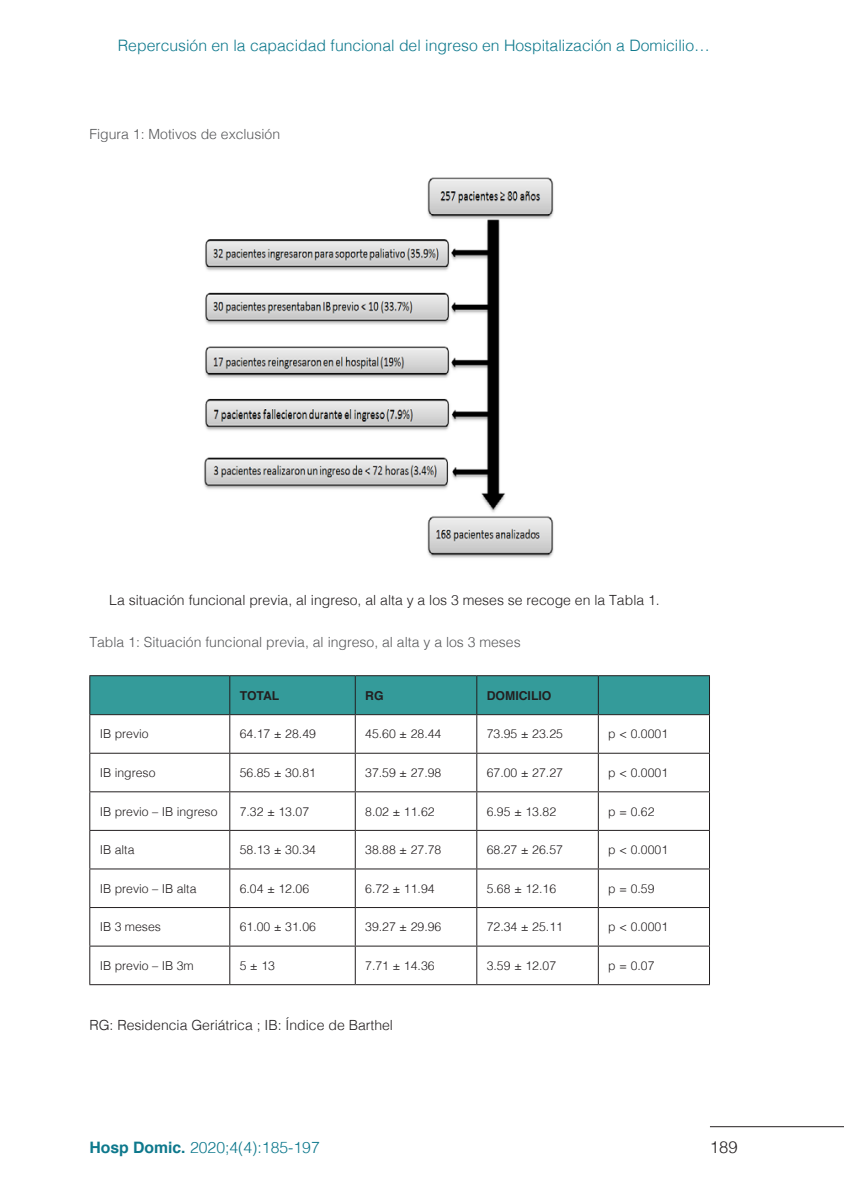
<style>
.page{position:relative;width:844px;height:1191px;background:#fff}
.page>*{position:absolute;margin:0;border:0;box-sizing:border-box;transform-origin:0 0}
.t1{font:300 16.62px "Helvetica";color:#231f20}
.t2{font:300 15.75px "Helvetica";color:#0d788c}
.notaspie{font:300 14px "Helvetica";color:#231f20}
.leyenda{font:300 14px "Helvetica";color:#57585a}
.Tablas{font:300 12.25px "Helvetica";color:#231f20}
.Tabla_encabe{font:700 12.25px "Helvetica";color:#231f20}
.s1{font-weight:700}
</style>
<div class="page">
<hr style="left:709px;top:1126px;width:134px;height:1px;background:#231f20">
<img style="left:204px;top:177px;width:350px;height:381px">
<div style="left:90px;top:676px;width:618px;height:38px;background:#349b9a"></div>
<hr style="left:229px;top:676px;width:1px;height:38px;background:#231f20">
<hr style="left:355px;top:676px;width:1px;height:38px;background:#231f20">
<hr style="left:476px;top:676px;width:1px;height:38px;background:#231f20">
<hr style="left:597px;top:676px;width:1px;height:38px;background:#231f20">
<hr style="left:89px;top:715px;width:1px;height:38px;background:#231f20">
<hr style="left:229px;top:715px;width:1px;height:38px;background:#231f20">
<hr style="left:355px;top:715px;width:1px;height:38px;background:#231f20">
<hr style="left:476px;top:715px;width:1px;height:38px;background:#231f20">
<hr style="left:597px;top:715px;width:1px;height:38px;background:#231f20">
<hr style="left:708px;top:715px;width:1px;height:38px;background:#231f20">
<hr style="left:89px;top:753px;width:141px;height:1px;background:#231f20">
<hr style="left:89px;top:753px;width:1px;height:38px;background:#231f20">
<hr style="left:230px;top:753px;width:125px;height:1px;background:#231f20">
<hr style="left:229px;top:753px;width:1px;height:38px;background:#231f20">
<hr style="left:355px;top:753px;width:121px;height:1px;background:#231f20">
<hr style="left:355px;top:753px;width:1px;height:38px;background:#231f20">
<hr style="left:476px;top:753px;width:122px;height:1px;background:#231f20">
<hr style="left:476px;top:753px;width:1px;height:38px;background:#231f20">
<hr style="left:598px;top:753px;width:111px;height:1px;background:#231f20">
<hr style="left:597px;top:753px;width:1px;height:38px;background:#231f20">
<hr style="left:708px;top:753px;width:1px;height:38px;background:#231f20">
<hr style="left:89px;top:791px;width:141px;height:1px;background:#231f20">
<hr style="left:89px;top:792px;width:1px;height:38px;background:#231f20">
<hr style="left:230px;top:791px;width:125px;height:1px;background:#231f20">
<hr style="left:229px;top:792px;width:1px;height:38px;background:#231f20">
<hr style="left:355px;top:791px;width:121px;height:1px;background:#231f20">
<hr style="left:355px;top:792px;width:1px;height:38px;background:#231f20">
<hr style="left:476px;top:791px;width:122px;height:1px;background:#231f20">
<hr style="left:476px;top:792px;width:1px;height:38px;background:#231f20">
<hr style="left:598px;top:791px;width:111px;height:1px;background:#231f20">
<hr style="left:597px;top:792px;width:1px;height:38px;background:#231f20">
<hr style="left:708px;top:792px;width:1px;height:38px;background:#231f20">
<hr style="left:89px;top:830px;width:141px;height:1px;background:#231f20">
<hr style="left:89px;top:831px;width:1px;height:37px;background:#231f20">
<hr style="left:230px;top:830px;width:125px;height:1px;background:#231f20">
<hr style="left:229px;top:831px;width:1px;height:37px;background:#231f20">
<hr style="left:355px;top:830px;width:121px;height:1px;background:#231f20">
<hr style="left:355px;top:831px;width:1px;height:37px;background:#231f20">
<hr style="left:476px;top:830px;width:122px;height:1px;background:#231f20">
<hr style="left:476px;top:831px;width:1px;height:37px;background:#231f20">
<hr style="left:598px;top:830px;width:111px;height:1px;background:#231f20">
<hr style="left:597px;top:831px;width:1px;height:37px;background:#231f20">
<hr style="left:708px;top:831px;width:1px;height:37px;background:#231f20">
<hr style="left:89px;top:868px;width:141px;height:1px;background:#231f20">
<hr style="left:89px;top:869px;width:1px;height:38px;background:#231f20">
<hr style="left:230px;top:868px;width:125px;height:1px;background:#231f20">
<hr style="left:229px;top:869px;width:1px;height:38px;background:#231f20">
<hr style="left:355px;top:868px;width:121px;height:1px;background:#231f20">
<hr style="left:355px;top:869px;width:1px;height:38px;background:#231f20">
<hr style="left:476px;top:868px;width:122px;height:1px;background:#231f20">
<hr style="left:476px;top:869px;width:1px;height:38px;background:#231f20">
<hr style="left:598px;top:868px;width:111px;height:1px;background:#231f20">
<hr style="left:597px;top:869px;width:1px;height:38px;background:#231f20">
<hr style="left:708px;top:869px;width:1px;height:38px;background:#231f20">
<hr style="left:89px;top:907px;width:141px;height:1px;background:#231f20">
<hr style="left:89px;top:908px;width:1px;height:37px;background:#231f20">
<hr style="left:230px;top:907px;width:125px;height:1px;background:#231f20">
<hr style="left:229px;top:908px;width:1px;height:37px;background:#231f20">
<hr style="left:355px;top:907px;width:121px;height:1px;background:#231f20">
<hr style="left:355px;top:908px;width:1px;height:37px;background:#231f20">
<hr style="left:476px;top:907px;width:122px;height:1px;background:#231f20">
<hr style="left:476px;top:908px;width:1px;height:37px;background:#231f20">
<hr style="left:598px;top:907px;width:111px;height:1px;background:#231f20">
<hr style="left:597px;top:908px;width:1px;height:37px;background:#231f20">
<hr style="left:708px;top:908px;width:1px;height:37px;background:#231f20">
<hr style="left:89px;top:945px;width:141px;height:1px;background:#231f20">
<hr style="left:89px;top:946px;width:1px;height:38px;background:#231f20">
<hr style="left:230px;top:945px;width:125px;height:1px;background:#231f20">
<hr style="left:229px;top:946px;width:1px;height:38px;background:#231f20">
<hr style="left:355px;top:945px;width:121px;height:1px;background:#231f20">
<hr style="left:355px;top:946px;width:1px;height:38px;background:#231f20">
<hr style="left:476px;top:945px;width:122px;height:1px;background:#231f20">
<hr style="left:476px;top:946px;width:1px;height:38px;background:#231f20">
<hr style="left:598px;top:945px;width:111px;height:1px;background:#231f20">
<hr style="left:597px;top:946px;width:1px;height:38px;background:#231f20">
<hr style="left:708px;top:946px;width:1px;height:38px;background:#231f20">
<hr style="left:89px;top:984px;width:141px;height:1px;background:#231f20">
<hr style="left:230px;top:984px;width:125px;height:1px;background:#231f20">
<hr style="left:355px;top:984px;width:121px;height:1px;background:#231f20">
<hr style="left:476px;top:984px;width:122px;height:1px;background:#231f20">
<hr style="left:598px;top:984px;width:111px;height:1px;background:#231f20">
<hr style="left:89px;top:675px;width:141px;height:1px;background:#231f20">
<hr style="left:89px;top:676px;width:1px;height:38px;background:#231f20">
<hr style="left:230px;top:675px;width:125px;height:1px;background:#231f20">
<hr style="left:355px;top:675px;width:121px;height:1px;background:#231f20">
<hr style="left:476px;top:675px;width:122px;height:1px;background:#231f20">
<hr style="left:598px;top:675px;width:111px;height:1px;background:#231f20">
<hr style="left:708px;top:676px;width:1px;height:38px;background:#231f20">
<hr style="left:89px;top:714px;width:141px;height:1px;background:#231f20">
<hr style="left:230px;top:714px;width:125px;height:1px;background:#231f20">
<hr style="left:355px;top:714px;width:121px;height:1px;background:#231f20">
<hr style="left:476px;top:714px;width:122px;height:1px;background:#231f20">
<hr style="left:598px;top:714px;width:111px;height:1px;background:#231f20">
<p class="t2" style="left:118px;top:32px;width:593px">Repercusión en la capacidad funcional del ingreso en Hospitalización a Domicilio…</p>
<p class="leyenda" style="left:89px;top:122px;width:192px">Figura 1: Motivos de exclusión</p>
<p class="notaspie" style="left:109px;top:588px;width:552px">La situación funcional previa, al ingreso, al alta y a los 3 meses se recoge en la Tabla 1.</p>
<p class="leyenda" style="left:89px;top:630px;width:433px">Tabla 1: Situación funcional previa, al ingreso, al alta y a los 3 meses</p>
<p class="Tabla_encabe" style="left:240px;top:685px;width:41px">TOTAL</p>
<p class="Tabla_encabe" style="left:365px;top:685px;width:20px">RG</p>
<p class="Tabla_encabe" style="left:486px;top:685px;width:66px">DOMICILIO</p>
<p class="Tablas" style="left:100px;top:723px;width:51px">IB previo</p>
<p class="Tablas" style="left:240px;top:723px;width:78px">64.17 ± 28.49</p>
<p class="Tablas" style="left:365px;top:723px;width:78px">45.60 ± 28.44</p>
<p class="Tablas" style="left:486px;top:723px;width:78px">73.95 ± 23.25</p>
<p class="Tablas" style="left:608px;top:723px;width:61px">p &lt; 0.0001</p>
<p class="Tablas" style="left:100px;top:762px;width:57px">IB ingreso</p>
<p class="Tablas" style="left:240px;top:762px;width:78px">56.85 ± 30.81</p>
<p class="Tablas" style="left:365px;top:762px;width:78px">37.59 ± 27.98</p>
<p class="Tablas" style="left:486px;top:762px;width:78px">67.00 ± 27.27</p>
<p class="Tablas" style="left:608px;top:762px;width:61px">p &lt; 0.0001</p>
<p class="Tablas" style="left:100px;top:800px;width:119px">IB previo – IB ingreso</p>
<p class="Tablas" style="left:240px;top:800px;width:71px">7.32 ± 13.07</p>
<p class="Tablas" style="left:365px;top:800px;width:71px">8.02 ± 11.62</p>
<p class="Tablas" style="left:486px;top:800px;width:71px">6.95 ± 13.82</p>
<p class="Tablas" style="left:608px;top:800px;width:48px">p = 0.62</p>
<p class="Tablas" style="left:100px;top:839px;width:36px">IB alta</p>
<p class="Tablas" style="left:240px;top:839px;width:78px">58.13 ± 30.34</p>
<p class="Tablas" style="left:365px;top:839px;width:78px">38.88 ± 27.78</p>
<p class="Tablas" style="left:486px;top:839px;width:78px">68.27 ± 26.57</p>
<p class="Tablas" style="left:608px;top:839px;width:61px">p &lt; 0.0001</p>
<p class="Tablas" style="left:100px;top:878px;width:98px">IB previo – IB alta</p>
<p class="Tablas" style="left:240px;top:878px;width:71px">6.04 ± 12.06</p>
<p class="Tablas" style="left:365px;top:878px;width:71px">6.72 ± 11.94</p>
<p class="Tablas" style="left:486px;top:878px;width:71px">5.68 ± 12.16</p>
<p class="Tablas" style="left:608px;top:878px;width:48px">p = 0.59</p>
<p class="Tablas" style="left:100px;top:916px;width:63px">IB 3 meses</p>
<p class="Tablas" style="left:240px;top:916px;width:78px">61.00 ± 31.06</p>
<p class="Tablas" style="left:365px;top:916px;width:78px">39.27 ± 29.96</p>
<p class="Tablas" style="left:486px;top:916px;width:78px">72.34 ± 25.11</p>
<p class="Tablas" style="left:608px;top:916px;width:61px">p &lt; 0.0001</p>
<p class="Tablas" style="left:100px;top:955px;width:95px">IB previo – IB 3m</p>
<p class="Tablas" style="left:240px;top:955px;width:37px">5 ± 13</p>
<p class="Tablas" style="left:365px;top:955px;width:71px">7.71 ± 14.36</p>
<p class="Tablas" style="left:486px;top:955px;width:71px">3.59 ± 12.07</p>
<p class="Tablas" style="left:608px;top:955px;width:48px">p = 0.07</p>
<p class="notaspie" style="left:89px;top:1013px;width:305px">RG: Residencia Geriátrica ; IB: Índice de Barthel</p>
<p class="t2" style="left:89px;top:1134px;width:232px"><span class="s1">Hosp Domic.</span> 2020;4(4):185-197</p>
<h1 class="t1" style="left:709px;top:1133px;width:29px">189</h1>
</div>
